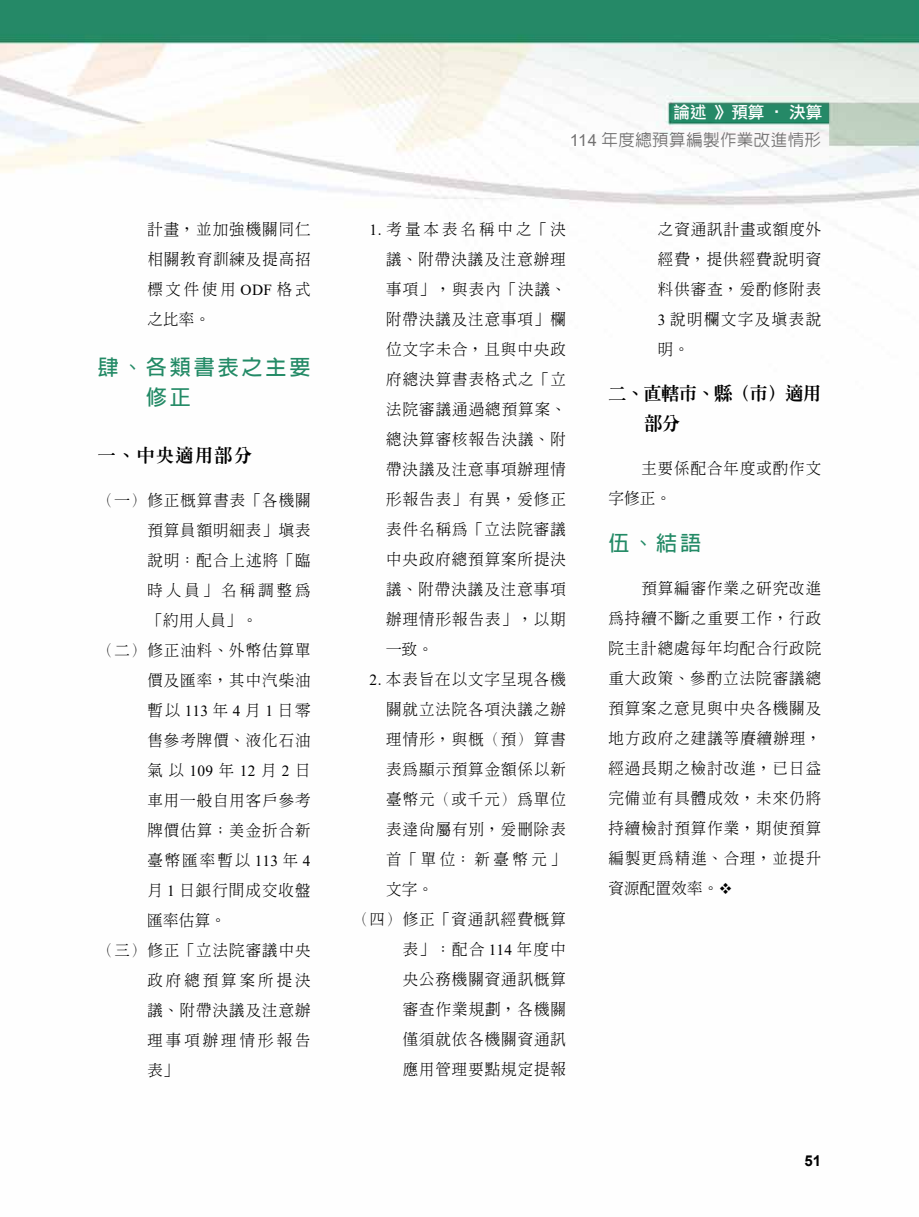
<style>
.page{position:relative;width:919px;height:1217px;background:#fff}
.page>*{position:absolute;margin:0;border:0;box-sizing:border-box;transform-origin:0 0}
.t1{font:700 21px/30px "Lin Gothic";letter-spacing:.14em;color:#238a66}
.t2{font:800 18px/30px "Inn Ming";letter-spacing:.08em;color:#000}
.t3{font:500 16.5px "Lin Gothic";letter-spacing:.025em;color:#727171}
.t4{font:16.5px "DF Li Hei Md WIN BF";color:#fff}
.t5{font:300 15.3px/30px "Inn Ming";letter-spacing:.075em;color:#000;text-align:justify}
.t6{font:300 15.3px "Inn Ming";letter-spacing:.2em;color:#000}
.t7{font:15.3px "Times New Roman";color:#000}
.t8{font:700 15px "Arial";color:#000}
.s1{font-family:"Times New Roman";font-weight:400}
.s2{font-family:"Inn Ming";font-weight:300}
.s3{font-family:"Arial";font-weight:400}
</style>
<div class="page">
<img style="left:0;top:0;width:918px;height:210px">
<p class="t5" style="left:147px;top:214px;width:165px">計畫，並加強機關同仁相關教育訓練及提高招標文件使用 <span class="s1">ODF</span> 格式之比率。</p>
<h1 class="t1" style="left:146px;top:352px;width:166px;text-indent:-48px">肆、各類書表之主要修正</h1>
<p class="t2" style="left:98px;top:440px;width:156px">一、中央適用部分</p>
<p class="t5" style="left:98px;top:485px;width:214px">（一）修正概算書表「各機關</p>
<p class="t5" style="left:147px;top:515px;width:165px">預算員額明細表」填表</p>
<p class="t5" style="left:147px;top:545px;width:165px">說明：配合上述將「臨</p>
<p class="t6" style="left:147px;top:582px;width:165px">時人員」名稱調整為</p>
<p class="t5" style="left:147px;top:605px;width:111px">「約用人員」。</p>
<p class="t5" style="left:98px;top:635px;width:214px">（二）修正油料、外幣估算單</p>
<p class="t5" style="left:147px;top:665px;width:165px">價及匯率，其中汽柴油</p>
<p class="t5" style="left:147px;top:695px;width:165px">暫以<span class="s1">113</span>年<span class="s1">4</span>月<span class="s1">1</span>日零</p>
<p class="t5" style="left:147px;top:725px;width:165px">售參考牌價、液化石油</p>
<p class="t7" style="left:147px;top:760px;width:165px"><span class="s2">氣以</span>109<span class="s2">年</span>12<span class="s2">月</span>2<span class="s2">日</span></p>
<p class="t5" style="left:147px;top:785px;width:165px">車用一般自用客戶參考</p>
<p class="t5" style="left:147px;top:815px;width:165px">牌價估算；美金折合新</p>
<p class="t5" style="left:147px;top:845px;width:165px">臺幣匯率暫以 <span class="s1">113</span> 年 <span class="s1">4</span></p>
<p class="t5" style="left:147px;top:875px;width:165px">月 <span class="s1">1</span> 日銀行間成交收盤</p>
<p class="t5" style="left:147px;top:905px;width:80px">匯率估算。</p>
<p class="t5" style="left:98px;top:935px;width:214px">（三）修正「立法院審議中央</p>
<p class="t6" style="left:147px;top:972px;width:165px">政府總預算案所提決</p>
<p class="t5" style="left:147px;top:995px;width:165px">議、附帶決議及注意辦</p>
<p class="t6" style="left:147px;top:1032px;width:165px">理事項辦理情形報告</p>
<p class="t5" style="left:147px;top:1055px;width:33px">表」</p>
<p class="t4" style="left:673px;top:104px;width:150px">論述 》預算 ‧ 決算</p>
<p class="t3" style="left:570px;top:131px;width:253px"><span class="s3">114</span> 年度總預算編製作業改進情形</p>
<p class="t5" style="left:386px;top:214px;width:181px;text-indent:-16px"><span class="s1">1.</span> 考量本表名稱中之「決議、附帶決議及注意辦理事項」，與表內「決議、附帶決議及注意事項」欄位文字未合，且與中央政府總決算書表格式之「立法院審議通過總預算案、總決算審核報告決議、附帶決議及注意事項辦理情形報告表」有異，爰修正表件名稱為「立法院審議中央政府總預算案所提決議、附帶決議及注意事項辦理情形報告表」，以期一致。</p>
<p class="t5" style="left:369px;top:664px;width:198px"><span class="s1">2.</span> 本表旨在以文字呈現各機</p>
<p class="t5" style="left:386px;top:694px;width:181px">關就立法院各項決議之辦</p>
<p class="t5" style="left:386px;top:724px;width:181px">理情形，與概（預）算書</p>
<p class="t5" style="left:386px;top:754px;width:181px">表為顯示預算金額係以新</p>
<p class="t5" style="left:386px;top:784px;width:181px">臺幣元（或千元）為單位</p>
<p class="t5" style="left:386px;top:814px;width:181px">表達尚屬有別，爰刪除表</p>
<p class="t5" style="left:386px;top:844px;width:181px">首「單位：新臺幣元」</p>
<p class="t5" style="left:386px;top:874px;width:48px">文字。</p>
<p class="t5" style="left:353px;top:904px;width:214px">（四）修正「資通訊經費概算</p>
<p class="t5" style="left:402px;top:934px;width:165px">表」：配合 <span class="s1">114</span> 年度中</p>
<p class="t5" style="left:402px;top:964px;width:165px">央公務機關資通訊概算</p>
<p class="t5" style="left:402px;top:994px;width:165px">審查作業規劃，各機關</p>
<p class="t5" style="left:402px;top:1024px;width:165px">僅須就依各機關資通訊</p>
<p class="t5" style="left:402px;top:1054px;width:165px">應用管理要點規定提報</p>
<p class="t5" style="left:658px;top:214px;width:165px">之資通訊計畫或額度外經費，提供經費說明資料供審查，爰酌修附表<span class="s1">3</span> 說明欄文字及填表說明。</p>
<p class="t2" style="left:644px;top:378px;width:178px;text-indent:-36px">二、直轄市、縣（市）適用部分</p>
<p class="t5" style="left:608px;top:453px;width:214px;text-indent:33px">主要係配合年度或酌作文字修正。</p>
<h1 class="t1" style="left:608px;top:528px;width:94px">伍、結語</h1>
<p class="t5" style="left:608px;top:573px;width:214px;text-indent:33px">預算編審作業之研究改進為持續不斷之重要工作，行政院主計總處每年均配合行政院重大政策、參酌立法院審議總預算案之意見與中央各機關及地方政府之建議等賡續辦理，經過長期之檢討改進，已日益完備並有具體成效，未來仍將持續檢討預算作業，期使預算編製更為精進、合理，並提升資源配置效率。❖</p>
<p class="t8" style="left:804px;top:1149px;width:18px">51</p>
</div>
